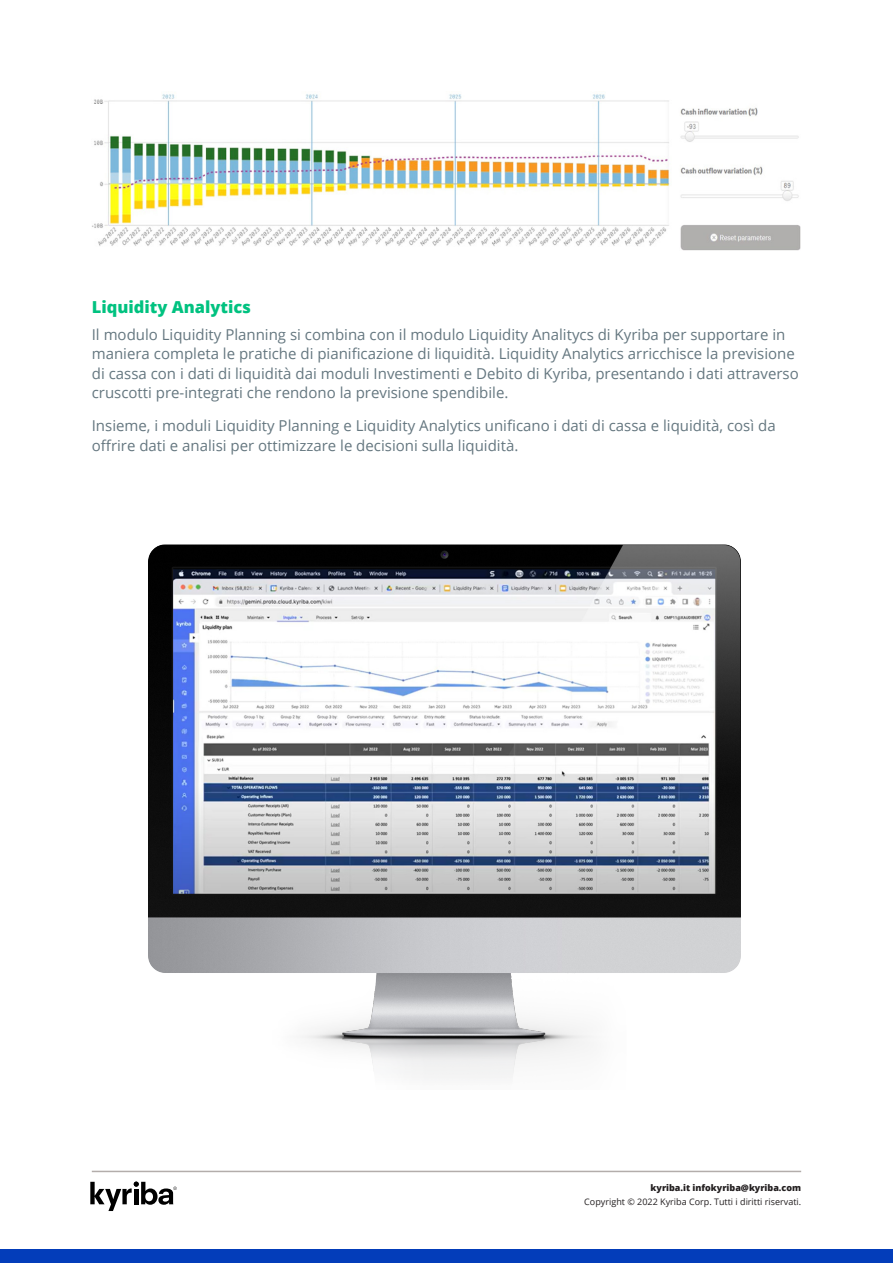
<style>
.page{position:relative;width:893px;height:1263px;background:#fff}
.page>*{position:absolute;margin:0;border:0;box-sizing:border-box;transform-origin:0 0}
.Green_Header{font:800 16.5px "Open Sans";color:#00c280}
.Body{font:15px/19.5px "Open Sans";color:#657780}
.t1{font:9px "Open Sans";color:#231f20}
.t2{font:800 9px "Open Sans";color:#231f20}
</style>
<div class="page">
<svg style="left:90px;top:1181px;width:87px;height:30px"></svg>
<hr style="left:92px;top:1171px;width:709px;height:1px;background:#b3adab">
<div style="left:0;top:1249px;width:893px;height:14px;background:#033dba"></div>
<img style="left:92px;top:94px;width:709px;height:157px">
<img style="left:148px;top:544px;width:593px;height:535px">
<p class="Green_Header" style="left:92px;top:295px;width:161px">Liquidity Analytics</p>
<p class="Body" style="left:92px;top:324px;width:708px">Il modulo Liquidity Planning si combina con il modulo Liquidity Analitycs di Kyriba per supportare in maniera completa le pratiche di pianificazione di liquidità. Liquidity Analytics arricchisce la previsione di cassa con i dati di liquidità dai moduli Investimenti e Debito di Kyriba, presentando i dati attraverso cruscotti pre-integrati che rendono la previsione spendibile.</p>
<p class="Body" style="left:92px;top:415px;width:685px">Insieme, i moduli Liquidity Planning e Liquidity Analytics unificano i dati di cassa e liquidità, così da offrire dati e analisi per ottimizzare le decisioni sulla liquidità.</p>
<p class="t2" style="left:651px;top:1181px;width:152px">kyriba.it infokyriba@kyriba.com</p>
<p class="t1" style="left:584px;top:1195px;width:218px">Copyright © 2022 Kyriba Corp. Tutti i diritti riservati.</p>
</div>
